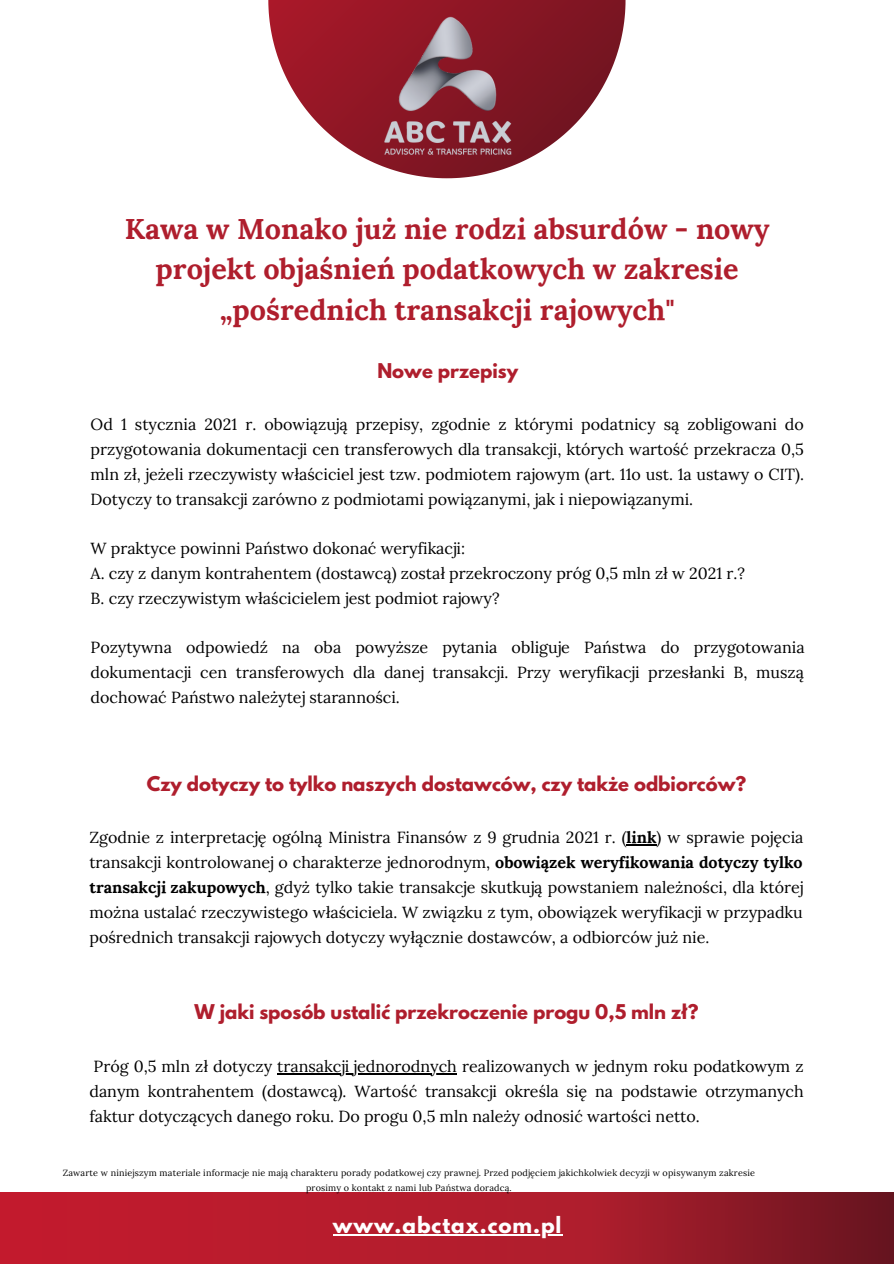
<style>
.page{position:relative;width:894px;height:1264px;background:#fff}
.page>*{position:absolute;margin:0;border:0;box-sizing:border-box;transform-origin:0 0}
.t1{font:700 28.65px/40.2px "Lora";color:#af1e2d;text-align:center}
.t2{font:700 19.8px "League Spartan";letter-spacing:.05em;color:#fff}
.t3{font:700 18px "League Spartan";color:#af1e2d}
.t4{font:16.05px/24.8px "Lora";color:#000;text-align:justify}
.t5{font:9px/14.7px "Lora";letter-spacing:.02em;color:#000;text-align:center}
.s1{font-weight:700}
</style>
<div class="page">
<svg style="left:0;top:1192px;width:893px;height:71px;background:#a91c2c"></svg>
<svg style="left:268px;top:0;width:357px;height:178px"></svg>
<img style="left:382px;top:0;width:130px;height:154px">
<hr style="left:333px;top:1233px;width:200px;height:1px;background:#fff">
<svg style="left:533px;top:1233px;width:29px;height:1px"></svg>
<hr style="left:626px;top:844px;width:30px;height:1px;background:#000">
<hr style="left:277px;top:1073px;width:180px;height:1px;background:#000">
<p class="t1" style="left:125px;top:208px;width:646px">Kawa w Monako już nie rodzi absurdów - nowy projekt objaśnień podatkowych w zakresie „pośrednich transakcji rajowych"</p>
<p class="t3" style="left:377px;top:361px;width:142px">Nowe przepisy</p>
<p class="t4" style="left:91px;top:412px;width:714px">Od 1 stycznia 2021 r. obowiązują przepisy, zgodnie z którymi podatnicy są zobligowani do przygotowania dokumentacji cen transferowych dla transakcji, których wartość przekracza 0,5 mln zł, jeżeli rzeczywisty właściciel jest tzw. podmiotem rajowym (art. 11o ust. 1a ustawy o CIT).<br>Dotyczy to transakcji zarówno z podmiotami powiązanymi, jak i niepowiązanymi.</p>
<p class="t4" style="left:91px;top:536px;width:376px">W praktyce powinni Państwo dokonać weryfikacji:</p>
<p class="t4" style="left:91px;top:561px;width:655px">A. czy z danym kontrahentem (dostawcą) został przekroczony próg 0,5 mln zł w 2021 r.?</p>
<p class="t4" style="left:91px;top:585px;width:410px">B. czy rzeczywistym właścicielem jest podmiot rajowy?</p>
<p class="t4" style="left:91px;top:635px;width:715px">Pozytywna odpowiedź na oba powyższe pytania obliguje Państwa do przygotowania dokumentacji cen transferowych dla danej transakcji. Przy weryfikacji przesłanki B, muszą dochować Państwo należytej staranności.</p>
<p class="t3" style="left:147px;top:774px;width:600px">Czy dotyczy to tylko naszych dostawców, czy także odbiorców?</p>
<p class="t4" style="left:89px;top:825px;width:715px">Zgodnie z interpretację ogólną Ministra Finansów z 9 grudnia 2021 r. (<span class="s1">link</span>) w sprawie pojęcia transakcji kontrolowanej o charakterze jednorodnym, <span class="s1">obowiązek weryfikowania dotyczy tylko transakcji zakupowych</span>, gdyż tylko takie transakcje skutkują powstaniem należności, dla której można ustalać rzeczywistego właściciela. W związku z tym, obowiązek weryfikacji w przypadku pośrednich transakcji rajowych dotyczy wyłącznie dostawców, a odbiorców już nie.</p>
<p class="t3" style="left:194px;top:1003px;width:505px">W jaki sposób ustalić przekroczenie progu 0,5 mln zł?</p>
<p class="t4" style="left:89px;top:1054px;width:715px">Próg 0,5 mln zł dotyczy transakcji jednorodnych realizowanych w jednym roku podatkowym z danym kontrahentem (dostawcą). Wartość transakcji określa się na podstawie otrzymanych faktur dotyczących danego roku. Do progu 0,5 mln należy odnosić wartości netto.</p>
<p class="t5" style="left:63px;top:1165px;width:693px">Zawarte w niniejszym materiale informacje nie mają charakteru porady podatkowej czy prawnej. Przed podjęciem jakichkolwiek decyzji w opisywanym zakresie prosimy o kontakt z nami lub Państwa doradcą.</p>
<p class="t2" style="left:333px;top:1214px;width:230px">www.abctax.com.pl</p>
</div>
